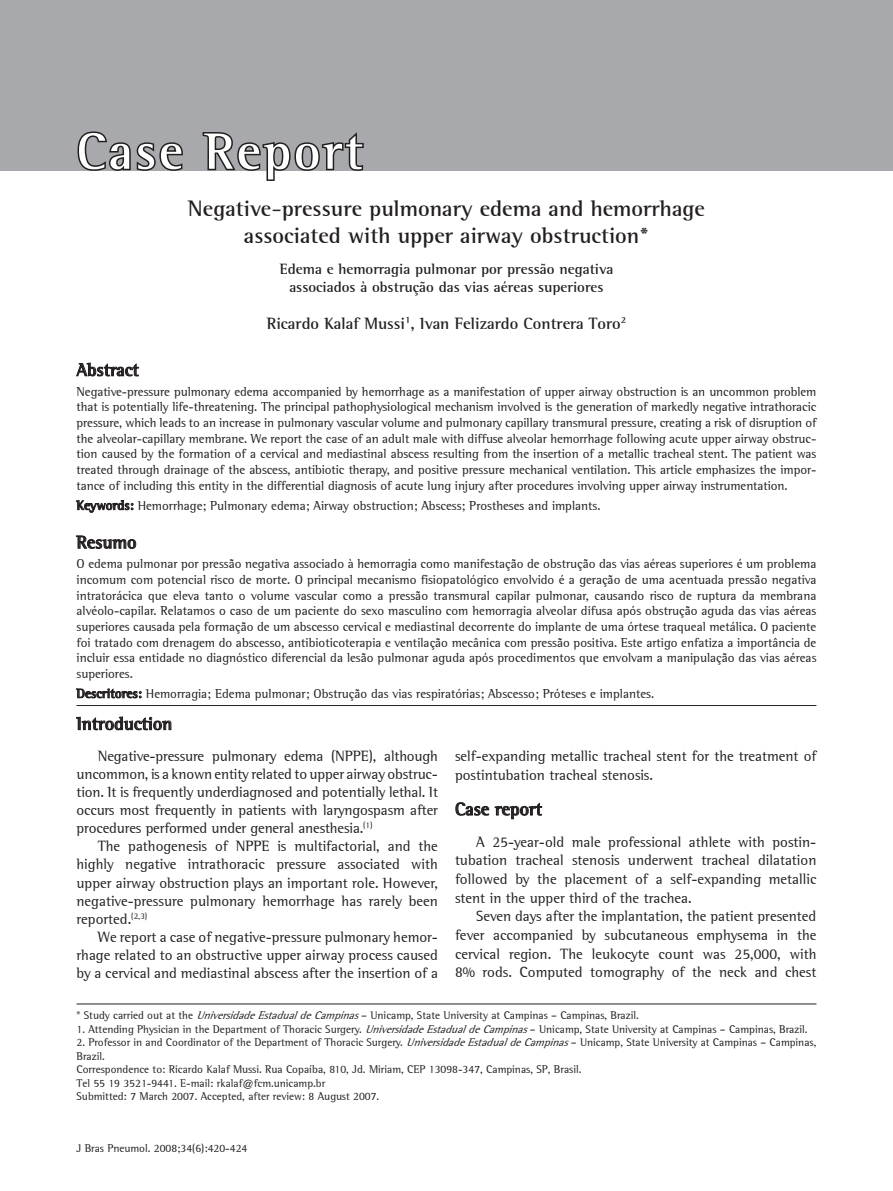
<style>
.page{position:relative;width:893px;height:1191px;background:#fff}
.page>*{position:absolute;margin:0;border:0;box-sizing:border-box;transform-origin:0 0}
.capítulo{font:700 51.75px "Libre Semi Serif S Si";letter-spacing:.05em;color:#fff}
.título___1o_idioma{font:700 22.5px/27px "Libre Semi Serif S Si";color:#231f20;text-align:center}
.sub_título___1o_níve{font:700 18px "Libre Semi Serif S Si";color:#231f20}
.resumo___título{font:700 18px "Libre Semi Serif S Si";color:#231f20}
.autores{font:700 16.5px "Libre Semi Serif S Si";color:#231f20}
.corpo{font:15px/18.1px "Libre Semi Serif S Si";color:#231f20;text-align:justify}
.título___2o_idioma{font:700 15px/18px "Libre Semi Serif S Si";color:#231f20;text-align:center}
.resumo___1o_idioma{font:13.05px/15.6px "Libre Semi Serif S Si";letter-spacing:-.005em;color:#231f20;text-align:justify}
.palavras-chave___1o{font:13.05px "Libre Semi Serif S Si";color:#231f20}
.palavras-chave___2o{font:13.05px "Libre Semi Serif S Si";color:#231f20}
.endereço{font:11.25px/13.5px "Libre Semi Serif S Si";color:#231f20}
.rodapé{font:11.25px "Libre Semi Serif S Si";color:#231f20}
.s1{font-weight:700}
.s2{font-style:italic}
</style>
<div class="page">
<div style="left:0;top:0;width:893px;height:170px;background:#a8a9ad"></div>
<svg style="left:76px;top:131px;width:108px;height:40px"></svg>
<svg style="left:201px;top:132px;width:164px;height:49px"></svg>
<svg style="left:456px;top:802px;width:33px;height:13px"></svg>
<svg style="left:495px;top:803px;width:47px;height:16px"></svg>
<svg style="left:76px;top:716px;width:95px;height:14px"></svg>
<svg style="left:76px;top:363px;width:63px;height:13px"></svg>
<svg style="left:76px;top:500px;width:57px;height:12px"></svg>
<svg style="left:76px;top:536px;width:60px;height:13px"></svg>
<svg style="left:76px;top:688px;width:65px;height:10px"></svg>
<hr style="left:77px;top:1003px;width:739px;height:1px;background:#231f20">
<hr style="left:77px;top:705px;width:739px;height:1px;background:#231f20">
<p class="capítulo" style="left:77px;top:120px;width:288px">Case Report</p>
<p class="título___1o_idioma" style="left:188px;top:195px;width:519px">Negative-pressure pulmonary edema and hemorrhage associated with upper airway obstruction*</p>
<p class="título___2o_idioma" style="left:280px;top:260px;width:335px">Edema e hemorragia pulmonar por pressão negativa associados à obstrução das vias aéreas superiores</p>
<p class="autores" style="left:267px;top:313px;width:361px">Ricardo Kalaf Mussi<sup>1</sup>, Ivan Felizardo Contrera Toro<sup>2</sup></p>
<p class="resumo___título" style="left:77px;top:359px;width:64px">Abstract</p>
<p class="resumo___1o_idioma" style="left:77px;top:383px;width:741px">Negative-pressure pulmonary edema accompanied by hemorrhage as a manifestation of upper airway obstruction is an uncommon problem that is potentially life-threatening. The principal pathophysiological mechanism involved is the generation of markedly negative intrathoracic pressure, which leads to an increase in pulmonary vascular volume and pulmonary capillary transmural pressure, creating a risk of disruption of the alveolar-capillary membrane. We report the case of an adult male with diffuse alveolar hemorrhage following acute upper airway obstruc&shy;tion caused by the formation of a cervical and mediastinal abscess resulting from the insertion of a metallic tracheal stent. The patient was treated through drainage of the abscess, antibiotic therapy, and positive pressure mechanical ventilation. This article emphasizes the impor&shy;tance of including this entity in the differential diagnosis of acute lung injury after procedures involving upper airway instrumentation.</p>
<p class="palavras-chave___2o" style="left:77px;top:497px;width:526px"><span class="s1">Keywords:</span> Hemorrhage; Pulmonary edema; Airway obstruction; Abscess; Prostheses and implants.</p>
<p class="resumo___título" style="left:77px;top:531px;width:62px">Resumo</p>
<p class="resumo___1o_idioma" style="left:77px;top:556px;width:741px">O edema pulmonar por pressão negativa associado à hemorragia como manifestação de obstrução das vias aéreas superiores é um problema incomum com potencial risco de morte. O principal mecanismo fisiopatológico envolvido é a geração de uma acentuada pressão negativa intratorácica que eleva tanto o volume vascular como a pressão transmural capilar pulmonar, causando risco de ruptura da membrana alvéolo-capilar. Relatamos o caso de um paciente do sexo masculino com hemorragia alveolar difusa após obstrução aguda das vias aéreas superiores causada pela formação de um abscesso cervical e mediastinal decorrente do implante de uma órtese traqueal metálica. O paciente foi tratado com drenagem do abscesso, antibioticoterapia e ventilação mecânica com pressão positiva. Este artigo enfatiza a importância de incluir essa entidade no diagnóstico diferencial da lesão pulmonar aguda após procedimentos que envolvam a manipulação das vias aéreas superiores.</p>
<p class="palavras-chave___1o" style="left:77px;top:685px;width:579px"><span class="s1">Descritores:</span> Hemorragia; Edema pulmonar; Obstrução das vias respiratórias; Abscesso; Próteses e implantes.</p>
<p class="sub_título___1o_níve" style="left:77px;top:712px;width:97px">Introduction</p>
<p class="corpo" style="left:77px;top:746px;width:363px;text-indent:21px">Negative-pressure pulmonary edema (NPPE), although uncommon, is a known entity related to upper airway obstruc&shy;tion. It is frequently underdiagnosed and potentially lethal. It occurs most frequently in patients with laryngospasm after procedures performed under general anesthesia.<sup>(1)</sup></p>
<p class="corpo" style="left:77px;top:837px;width:363px;text-indent:21px">The pathogenesis of NPPE is multifactorial, and the highly negative intrathoracic pressure associated with upper airway obstruction plays an important role. However, negative-pressure pulmonary hemorrhage has rarely been reported.<sup>(2,3)</sup></p>
<p class="corpo" style="left:77px;top:927px;width:363px;text-indent:21px">We report a case of negative-pressure pulmonary hemor&shy;rhage related to an obstructive upper airway process caused by a cervical and mediastinal abscess after the insertion of a</p>
<p class="corpo" style="left:455px;top:747px;width:363px;line-height:18.6px">self-expanding metallic tracheal stent for the treatment of postintubation tracheal stenosis.</p>
<p class="sub_título___1o_níve" style="left:455px;top:798px;width:89px">Case report</p>
<p class="corpo" style="left:455px;top:832px;width:363px;line-height:18.6px;text-indent:21px">A 25-year-old male professional athlete with postin&shy;tubation tracheal stenosis underwent tracheal dilatation followed by the placement of a self-expanding metallic stent in the upper third of the trachea.</p>
<p class="corpo" style="left:455px;top:906px;width:363px;line-height:18.6px;text-indent:21px">Seven days after the implantation, the patient presented fever accompanied by subcutaneous emphysema in the cervical region. The leukocyte count was 25,000, with 8% rods. Computed tomography of the neck and chest</p>
<p class="endereço" style="left:77px;top:1008px;width:564px">* Study carried out at the <span class="s2">UniversidadeEstadualdeCampinas</span>– Unicamp, State University at Campinas – Campinas, Brazil.</p>
<p class="endereço" style="left:77px;top:1022px;width:733px">1. Attending Physician in the Department of Thoracic Surgery. <span class="s2">UniversidadeEstadualdeCampinas</span>– Unicamp, State University at Campinas – Campinas, Brazil.</p>
<p class="endereço" style="left:77px;top:1035px;width:741px">2. Professor in and Coordinator of the Department of Thoracic Surgery. <span class="s2">UniversidadeEstadualdeCampinas</span>– Unicamp, State University at Campinas – Campinas,<br>Brazil.</p>
<p class="endereço" style="left:77px;top:1062px;width:506px">Correspondence to: Ricardo Kalaf Mussi. Rua Copaíba, 810, Jd. Miriam, CEP 13098-347, Campinas, SP, Brasil.</p>
<p class="endereço" style="left:77px;top:1076px;width:250px">Tel 55 19 3521-9441. E-mail: rkalaf@fcm.unicamp.br</p>
<p class="endereço" style="left:77px;top:1089px;width:304px">Submitted: 7 March 2007. Accepted, after review: 8 August 2007.</p>
<p class="rodapé" style="left:77px;top:1141px;width:172px">J Bras Pneumol. 2008;34(6):420-424</p>
</div>
